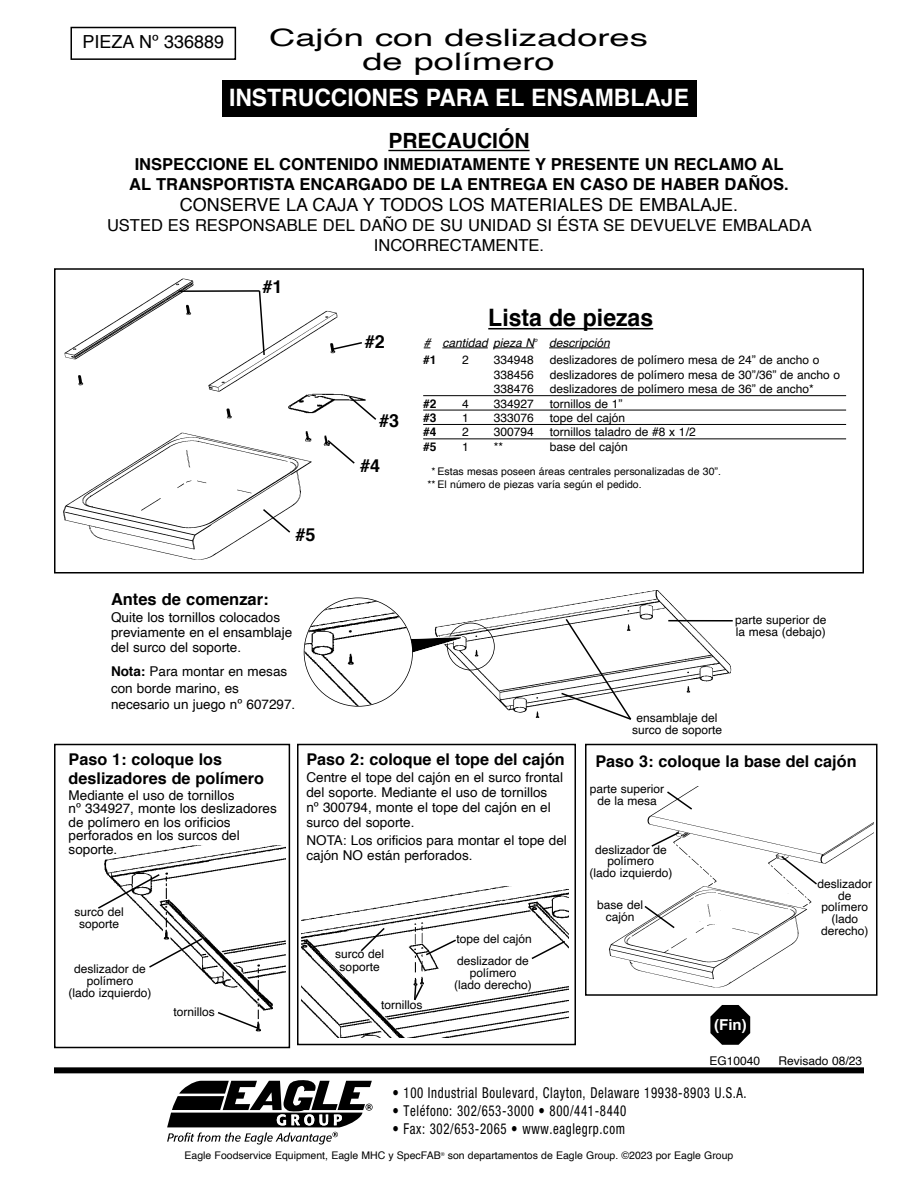
<style>
.page{position:relative;width:918px;height:1188px;background:#fff}
.page>*{position:absolute;margin:0;border:0;box-sizing:border-box;transform-origin:0 0}
.t1{font:24px/24px "Helvetica";color:#000;text-align:center;scale:1.51 1}
.t2{font:700 24px "Helvetica";color:#fff;scale:.95 1}
.t3{font:700 24px "Helvetica";color:#000;scale:.96 1}
.t4{font:700 21px "Helvetica";color:#000}
.t5{font:18px "Helvetica";color:#000}
.t6{font:700 18px "Helvetica";color:#000}
.t7{font:700 16.5px/19.8px "Helvetica";color:#000;text-align:center}
.t8{font:16.5px/19.8px "Helvetica";color:#000;text-align:center}
.t9{font:700 16.2px/19.5px "Helvetica";color:#000}
.t10{font:condensed 15px "Helvetica Neue LT Pro";letter-spacing:.05em;color:#000;scale:.86 1}
.t11{font:700 15px "Helvetica";color:#fff}
.t12{font:13.5px/15px "Helvetica";color:#000}
.t13{font:12px/12.1px "Helvetica";color:#000;text-align:center}
.t14{font:italic 12px "Helvetica";color:#000}
.t15{font:700 12px "Helvetica";color:#000}
.t16{font:10.5px/12.6px "Helvetica";color:#000}
.s1{font-weight:700}
</style>
<div class="page">
<div style="left:585px;top:744px;width:293px;height:252px;border:2px solid #000"></div>
<img style="left:608px;top:787px;width:266px;height:201px">
<div style="left:54px;top:268px;width:810px;height:306px;border:2px solid #000"></div>
<div style="left:54px;top:744px;width:236px;height:304px;border:2px solid #000"></div>
<div style="left:297px;top:744px;width:279px;height:301px;border:2px solid #000"></div>
<div style="left:70px;top:27px;width:166px;height:33px;border:2px solid #000"></div>
<div style="left:222px;top:81px;width:474px;height:36px;background:#000"></div>
<img style="left:64px;top:278px;width:274px;height:141px">
<img style="left:434px;top:590px;width:298px;height:128px">
<img style="left:104px;top:845px;width:181px;height:187px">
<div style="left:447px;top:623px;width:48px;height:47px;border:2px solid #000;border-radius:50%"></div>
<img style="left:287px;top:385px;width:60px;height:61px">
<hr style="left:388px;top:150px;width:142px;height:1px;background:#000">
<hr style="left:179px;top:290px;width:81px;height:2px;background:#000">
<svg style="left:258px;top:289px;width:8px;height:68px"></svg>
<svg style="left:330px;top:341px;width:32px;height:10px"></svg>
<svg style="left:347px;top:395px;width:30px;height:25px"></svg>
<svg style="left:326px;top:439px;width:29px;height:25px"></svg>
<svg style="left:63px;top:430px;width:254px;height:130px"></svg>
<svg style="left:411px;top:636px;width:51px;height:23px"></svg>
<hr style="left:668px;top:620px;width:65px;height:2px;background:#000">
<svg style="left:216px;top:1011px;width:44px;height:19px"></svg>
<svg style="left:98px;top:873px;width:63px;height:37px"></svg>
<svg style="left:147px;top:937px;width:57px;height:32px"></svg>
<img style="left:302px;top:886px;width:266px;height:152px">
<svg style="left:413px;top:983px;width:11px;height:19px"></svg>
<svg style="left:359px;top:926px;width:27px;height:27px"></svg>
<svg style="left:530px;top:939px;width:37px;height:22px"></svg>
<svg style="left:650px;top:831px;width:31px;height:17px"></svg>
<svg style="left:780px;top:855px;width:39px;height:31px"></svg>
<svg style="left:643px;top:904px;width:33px;height:26px"></svg>
<svg style="left:424px;top:938px;width:34px;height:19px"></svg>
<svg style="left:560px;top:617px;width:73px;height:103px"></svg>
<img style="left:304px;top:598px;width:108px;height:108px;border-radius:50%">
<div style="left:304px;top:598px;width:109px;height:109px;border:2px solid #000;border-radius:50%"></div>
<svg style="left:665px;top:790px;width:29px;height:21px"></svg>
<svg style="left:710px;top:1005px;width:40px;height:40px"></svg>
<hr style="left:488px;top:328px;width:165px;height:1px;background:#000">
<hr style="left:442px;top:347px;width:46px;height:1px;background:#000">
<hr style="left:493px;top:347px;width:41px;height:1px;background:#000">
<hr style="left:549px;top:347px;width:61px;height:1px;background:#000">
<hr style="left:423px;top:395px;width:423px;height:1px;background:#000">
<hr style="left:423px;top:410px;width:423px;height:1px;background:#000">
<hr style="left:423px;top:424px;width:423px;height:1px;background:#000">
<hr style="left:423px;top:438px;width:423px;height:1px;background:#000">
<svg style="left:167px;top:1080px;width:206px;height:65px"></svg>
<div style="left:54px;top:1067px;width:810px;height:6px;background:#000"></div>
<h3 class="t5" style="left:82px;top:34px;width:143px">PIEZA Nº 336889</h3>
<h1 class="t1" style="left:269px;top:27px;width:252px">Cajón con deslizadores de polímero</h1>
<h1 class="t2" style="left:229px;top:87px;width:486px">INSTRUCCIONES PARA EL ENSAMBLAJE</h1>
<h2 class="t4" style="left:388px;top:132px;width:143px">PRECAUCIÓN</h2>
<h3 class="t7" style="left:129px;top:156px;width:661px">INSPECCIONE EL CONTENIDO INMEDIATAMENTE Y PRESENTE UN RECLAMO AL<br>AL TRANSPORTISTA ENCARGADO DE LA ENTREGA EN CASO DE HABER DAÑOS.</h3>
<h3 class="t5" style="left:180px;top:197px;width:560px">CONSERVE LA CAJA Y TODOS LOS MATERIALES DE EMBALAJE.</h3>
<h3 class="t8" style="left:107px;top:217px;width:706px">USTED ES RESPONSABLE DEL DAÑO DE SU UNIDAD SI ÉSTA SE DEVUELVE EMBALADA<br>INCORRECTAMENTE.</h3>
<h3 class="t6" style="left:263px;top:279px;width:22px">#1</h3>
<h3 class="t6" style="left:296px;top:527px;width:22px">#5</h3>
<h3 class="t7" style="left:111px;top:590px;width:159px">Antes de comenzar:</h3>
<p class="t12" style="left:111px;top:611px;width:183px">Quite los tornillos colocados previamente en el ensamblaje del surco del soporte.</p>
<p class="t12" style="left:111px;top:665px;width:186px;line-height:16.2px"><span class="s1">Nota:</span> Para montar en mesas con borde marino, es necesario un juego nº 607297.</p>
<h3 class="t6" style="left:365px;top:334px;width:22px">#2</h3>
<h3 class="t6" style="left:379px;top:413px;width:22px">#3</h3>
<h3 class="t6" style="left:360px;top:458px;width:22px">#4</h3>
<h1 class="t3" style="left:488px;top:308px;width:173px">Lista de piezas</h1>
<p class="t14" style="left:424px;top:337px;width:8px">#</p>
<p class="t14" style="left:549px;top:337px;width:62px">descripción</p>
<p class="t15" style="left:423px;top:355px;width:15px">#1</p>
<p class="t13" style="left:462px;top:355px;width:8px">2</p>
<p class="t13" style="left:494px;top:355px;width:42px">334948</p>
<p class="t13" style="left:550px;top:355px;width:271px">deslizadores de polímero mesa de 24” de ancho o</p>
<p class="t13" style="left:494px;top:370px;width:42px">338456</p>
<p class="t13" style="left:550px;top:370px;width:292px">deslizadores de polímero mesa de 30”/36” de ancho o</p>
<p class="t13" style="left:494px;top:384px;width:42px">338476</p>
<p class="t13" style="left:550px;top:384px;width:265px">deslizadores de polímero mesa de 36” de ancho*</p>
<p class="t15" style="left:423px;top:398px;width:15px">#2</p>
<p class="t13" style="left:462px;top:398px;width:8px">4</p>
<p class="t13" style="left:494px;top:398px;width:42px">334927</p>
<p class="t13" style="left:550px;top:398px;width:74px">tornillos de 1”</p>
<p class="t15" style="left:423px;top:413px;width:15px">#3</p>
<p class="t13" style="left:462px;top:413px;width:8px">1</p>
<p class="t13" style="left:494px;top:413px;width:42px">333076</p>
<p class="t13" style="left:550px;top:413px;width:77px">tope del cajón</p>
<p class="t15" style="left:423px;top:427px;width:15px">#4</p>
<p class="t13" style="left:462px;top:427px;width:8px">2</p>
<p class="t13" style="left:494px;top:427px;width:42px">300794</p>
<p class="t13" style="left:550px;top:427px;width:147px">tornillos taladro de #8 x 1/2</p>
<p class="t15" style="left:423px;top:442px;width:15px">#5</p>
<p class="t13" style="left:462px;top:442px;width:8px">1</p>
<p class="t13" style="left:494px;top:442px;width:11px">**</p>
<p class="t13" style="left:550px;top:442px;width:80px">base del cajón</p>
<p class="t14" style="left:442px;top:337px;width:97px">cantidad pieza N<sup>o</sup></p>
<p class="t16" style="left:427px;top:466px;width:295px;text-indent:4px">* Estas mesas poseen áreas centrales personalizadas de 30”. ** El número de piezas varía según el pedido.</p>
<p class="t13" style="left:735px;top:614px;width:93px;text-align:left">parte superior de la mesa (debajo)</p>
<p class="t13" style="left:632px;top:713px;width:92px">ensamblaje del surco de soporte</p>
<h3 class="t9" style="left:69px;top:750px;width:197px">Paso 1: coloque los deslizadores de polímero</h3>
<p class="t12" style="left:69px;top:789px;width:210px;line-height:13.5px">Mediante el uso de tornillos<br>nº 334927, monte los deslizadores de polímero en los orificios perforados en los surcos del soporte.</p>
<p class="t13" style="left:75px;top:907px;width:51px">surco del soporte</p>
<p class="t13" style="left:69px;top:964px;width:85px">deslizador de polímero<br>(lado izquierdo)</p>
<p class="t13" style="left:173px;top:1007px;width:43px">tornillos</p>
<h3 class="t9" style="left:306px;top:751px;width:260px">Paso 2: coloque el tope del cajón</h3>
<p class="t12" style="left:306px;top:771px;width:258px">Centre el tope del cajón en el surco frontal del soporte. Mediante el uso de tornillos nº 300794, monte el tope del cajón en el surco del soporte.</p>
<p class="t12" style="left:306px;top:833px;width:262px">NOTA: Los orificios para montar el tope del cajón NO están perforados.</p>
<p class="t13" style="left:456px;top:934px;width:77px">tope del cajón</p>
<p class="t13" style="left:335px;top:949px;width:51px">surco del soporte</p>
<p class="t13" style="left:454px;top:955px;width:79px">deslizador de polímero<br>(lado derecho)</p>
<p class="t13" style="left:381px;top:999px;width:43px">tornillos</p>
<h3 class="t9" style="left:596px;top:753px;width:263px">Paso 3: coloque la base del cajón</h3>
<p class="t13" style="left:590px;top:784px;width:76px">parte superior de la mesa</p>
<p class="t13" style="left:589px;top:845px;width:85px;line-height:11.4px">deslizador de polímero<br>(lado izquierdo)</p>
<p class="t13" style="left:597px;top:900px;width:47px">base del cajón</p>
<p class="t11" style="left:714px;top:1018px;width:34px">(Fin)</p>
<p class="t13" style="left:817px;top:879px;width:56px;line-height:11.7px">deslizador de polímero (lado derecho)</p>
<p class="t13" style="left:709px;top:1055px;width:52px">EG10040</p>
<p class="t13" style="left:778px;top:1055px;width:85px">Revisado 08/23</p>
<p class="t10" style="left:392px;top:1087px;width:413px">• 100 Industrial Boulevard, Clayton, Delaware 19938-8903 U.S.A.</p>
<p class="t10" style="left:392px;top:1105px;width:274px">• Teléfono: 302/653-3000 • 800/441-8440</p>
<p class="t10" style="left:392px;top:1123px;width:272px">• Fax: 302/653-2065 • www.eaglegrp.com</p>
<p class="t16" style="left:185px;top:1150px;width:550px">Eagle Foodservice Equipment, Eagle MHC y SpecFAB<sup>®</sup> son departamentos de Eagle Group. ©2023 por Eagle Group</p>
</div>
